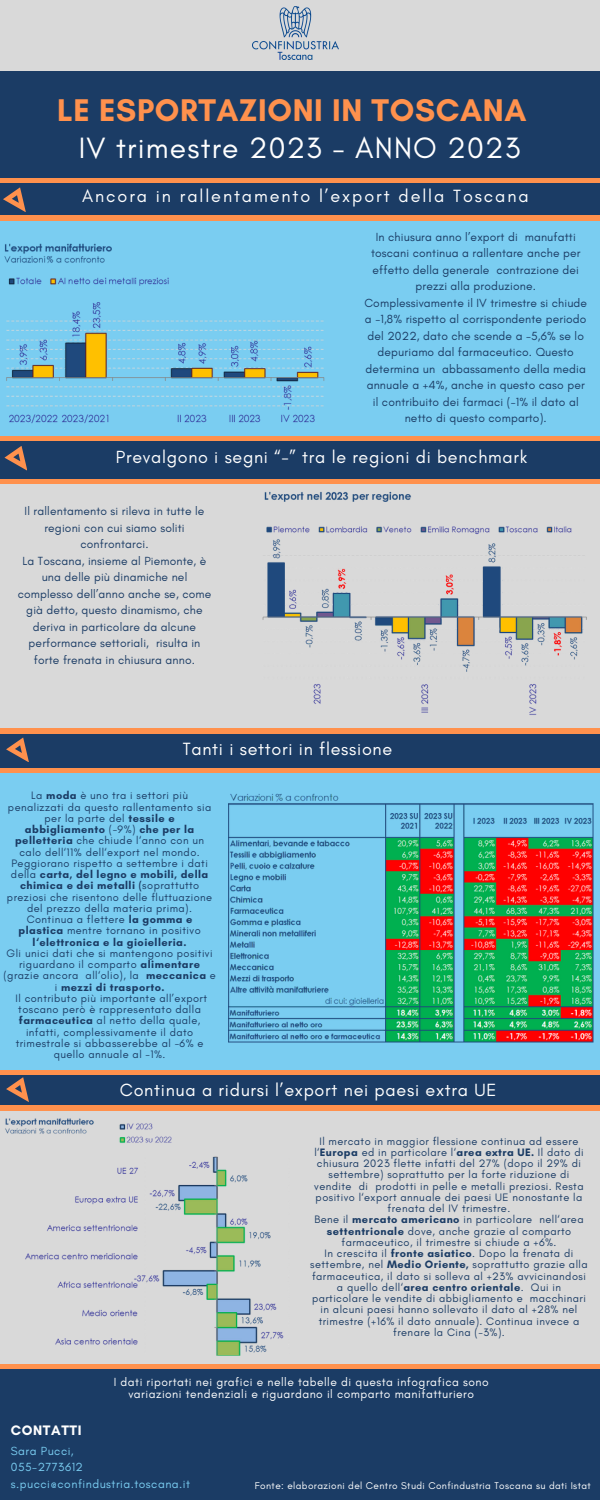
<style>
.page{position:relative;width:600px;height:1500px;background:#1b3c65}
.page>*{position:absolute;margin:0;border:0;box-sizing:border-box;transform-origin:0 0}
.t1{font:700 32px "Glacial Indifference";letter-spacing:.02em;color:#ff914d}
.t2{font:30px "Glacial Indifference";letter-spacing:.04em;color:#fff}
.t3{font:18px "Glacial Indifference";letter-spacing:.04em;color:#fff}
.t4{font:18px "Glacial Indifference";letter-spacing:.105em;color:#fff}
.t5{font:17.9px "Glacial Indifference";letter-spacing:.04em;color:#fff}
.t6{font:700 14px "Glacial Indifference";letter-spacing:.04em;color:#fff}
.t7{font:12px/16.5px "Glacial Indifference";letter-spacing:.015em;color:#1b3c65;text-align:center}
.t8{font:12px/12px "Glacial Indifference";letter-spacing:.04em;color:#fff;text-align:center}
.t9{font:12px/16.5px "Glacial Indifference";letter-spacing:.04em;color:#7acdf1}
.t10{font:11px/11.2px "Glacial Indifference";letter-spacing:.04em;color:#1b3c65;text-align:center}
.t11{font:10px "Glacial Indifference";letter-spacing:.04em;color:#fff}
.s1{font-weight:700}
</style>
<div class="page">
<div style="left:0;top:217px;width:600px;height:221px;background:#7acdf1"></div>
<div style="left:0;top:0;width:600px;height:71px;background:#d9d9d9"></div>
<div style="left:0;top:178px;width:600px;height:5px;background:#ff914d"></div>
<div style="left:0;top:480px;width:600px;height:252px;background:#d9d9d9"></div>
<div style="left:0;top:771px;width:600px;height:300px;background:#7acdf1"></div>
<div style="left:0;top:1109px;width:600px;height:257px;background:#d9d9d9"></div>
<img style="left:253px;top:7px;width:85px;height:52px">
<div style="left:0;top:1364px;width:600px;height:5px;background:#ff914d"></div>
<div style="left:0;top:1105px;width:600px;height:5px;background:#ff914d"></div>
<hr style="left:0;top:729px;width:600px;height:4px;background:#ff914d">
<div style="left:0;top:436px;width:600px;height:5px;background:#ff914d"></div>
<div style="left:0;top:1070px;width:600px;height:5px;background:#ff914d"></div>
<div style="left:0;top:768px;width:600px;height:5px;background:#ff914d"></div>
<div style="left:0;top:215px;width:600px;height:5px;background:#ff914d"></div>
<div style="left:0;top:479px;width:600px;height:5px;background:#ff914d"></div>
<svg style="left:3px;top:187px;width:23px;height:25px"></svg>
<svg style="left:4px;top:446px;width:23px;height:25px"></svg>
<svg style="left:6px;top:737px;width:23px;height:25px"></svg>
<svg style="left:6px;top:1077px;width:23px;height:25px"></svg>
<img style="left:4px;top:243px;width:321px;height:181px">
<img style="left:228px;top:793px;width:365px;height:250px">
<img style="left:257px;top:491px;width:331px;height:243px">
<img style="left:5px;top:1118px;width:279px;height:238px">
<h5 class="t1" style="left:57px;top:91px;width:471px">LE ESPORTAZIONI IN TOSCANA</h5>
<h5 class="t2" style="left:79px;top:129px;width:443px">IV trimestre 2023 - ANNO 2023</h5>
<p class="t4" style="left:82px;top:185px;width:448px">Ancora in rallentamento l’export della Toscana</p>
<h3 class="t7" style="left:364px;top:228px;width:224px">In chiusura anno l’export di manufatti toscani continua a rallentare anche per effetto della generale contrazione dei prezzi alla produzione.<br>Complessivamente il IV trimestre si chiude a -1,8% rispetto al corrispondente periodo del 2022, dato che scende a -5,6% se lo depuriamo dal farmaceutico. Questo determina un abbassamento della media annuale a +4%, anche in questo caso per il contribuito dei farmaci (-1% il dato al netto di questo comparto).</h3>
<h3 class="t5" style="left:116px;top:446px;width:413px">Prevalgono i segni “-” tra le regioni di benchmark</h3>
<p class="t7" style="left:18px;top:503px;width:195px">Il rallentamento si rileva in tutte le regioni con cui siamo soliti confrontarci.<br>La Toscana, insieme al Piemonte, è una delle più dinamiche nel complesso dell’anno anche se, come già detto, questo dinamismo, che deriva in particolare da alcune performance settoriali, risulta in forte frenata in chiusura anno.</p>
<h5 class="t3" style="left:183px;top:738px;width:211px">Tanti i settori in flessione</h5>
<p class="t10" style="left:3px;top:790px;width:214px">La <span class="s1">moda</span> è uno tra i settori più penalizzati da questo rallentamento sia per la parte del <span class="s1">tessile e abbigliamento</span> (-9%) <span class="s1">che per la pelletteria</span> che chiude l‘anno con un calo dell‘11% dell‘export nel mondo.<br>Peggiorano rispetto a settembre i dati della <span class="s1">carta, del legno e mobili, della chimica e dei metalli (</span>soprattutto preziosi che risentono delle fluttuazione del prezzo della materia prima).<br>Continua a flettere <span class="s1">la gomma e plastica</span> mentre tornano in positivo <span class="s1">l‘elettronica e la gioielleria.<br></span>Gli unici dati che si mantengono positivi riguardano il comparto <span class="s1">alimentare </span>(grazie ancora all‘olio), la <span class="s1">meccanica</span> e i <span class="s1">mezzi di trasporto.<br></span>Il contributo più importante all’export toscano però è rappresentato dalla <span class="s1">farmaceutica</span> al netto della quale, infatti, complessivamente il dato trimestrale si abbasserebbe al -6% e</p>
<h3 class="t10" style="left:54px;top:1049px;width:113px">quello annuale al -1%.</h3>
<p class="t3" style="left:120px;top:1079px;width:378px">Continua a ridursi l’export nei paesi extra UE</p>
<p class="t10" style="left:310px;top:1135px;width:279px">Il mercato in maggior flessione continua ad essere l‘<span class="s1">Europa</span> ed in particolare l‘<span class="s1">area extra UE.</span> Il dato di chiusura 2023 flette infatti del 27% (dopo il 29% di settembre) soprattutto per la forte riduzione di vendite di prodotti in pelle e metalli preziosi. Resta positivo l‘export annuale dei paesi UE nonostante la frenata del IV trimestre.<br>Bene il <span class="s1">mercato americano</span> in particolare nell‘area <span class="s1">settentrionale</span> dove, anche grazie al comparto farmaceutico, il trimestre si chiude a +6%.<br>In crescita il <span class="s1">fronte asiatico</span>. Dopo la frenata di settembre, nel <span class="s1">Medio Oriente,</span> soprattutto grazie alla farmaceutica, il dato si solleva al +23% avvicinandosi a quello dell‘<span class="s1">area centro orientale</span>. Qui in particolare le vendite di abbigliamento e macchinari in alcuni paesi hanno sollevato il dato al +28% nel trimestre (+16% il dato annuale). Continua invece a frenare la Cina (-3%).</p>
<h2 class="t8" style="left:114px;top:1376px;width:376px">I dati riportati nei grafici e nelle tabelle di questa infografica sono variazioni tendenziali e riguardano il comparto manifatturiero</h2>
<h4 class="t6" style="left:11px;top:1421px;width:72px">CONTATTI</h4>
<h5 class="t9" style="left:11px;top:1442px;width:181px">Sara Pucci,<br>055-2773612 s.pucci@confindustria.toscana.it</h5>
<p class="t11" style="left:255px;top:1480px;width:337px">Fonte: elaborazioni del Centro Studi Confindustria Toscana su dati Istat</p>
</div>
